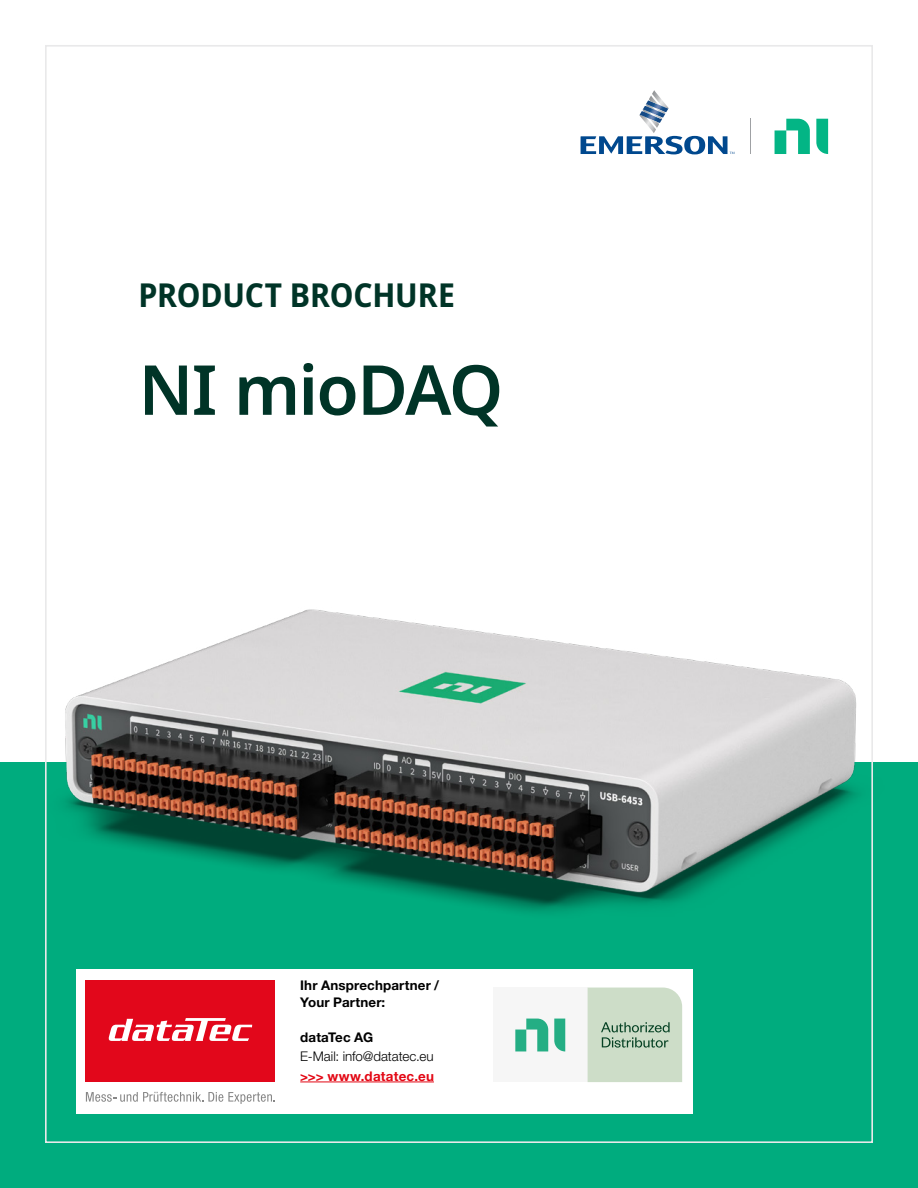
<style>
.page{position:relative;width:918px;height:1188px;background:#fff}
.page>*{position:absolute;margin:0;border:0;box-sizing:border-box;transform-origin:0 0}
.t1{font:600 69px "Noto Sans";letter-spacing:-.025em;color:#003427}
.t2{font:700 semi-condensed 33px "Noto Sans";letter-spacing:-.005em;color:#003427}
.t3{font:700 13.35px/16.6px "Helvetica Neue LT Pro";letter-spacing:.01em;color:#000}
.t4{font:300 13.35px "Helvetica Neue LT Pro";color:#000}
.t5{font:700 13.35px "Helvetica Neue LT Pro";letter-spacing:.015em;color:#e30613}
</style>
<div class="page">
<div style="left:0;top:762px;width:918px;height:426px;background:#00ac7e"></div>
<img style="left:65px;top:609px;width:794px;height:361px">
<svg style="left:775px;top:119px;width:53px;height:35px"></svg>
<svg style="left:581px;top:90px;width:153px;height:64px"></svg>
<hr style="left:751px;top:119px;width:1px;height:35px;background:#9fa1a4">
<div style="left:76px;top:970px;width:617px;height:144px;background:#fff"></div>
<hr style="left:300px;top:1082px;width:134px;height:1px;background:#e30613">
<div style="left:86px;top:980px;width:189px;height:102px;background:#e2071b"></div>
<svg style="left:86px;top:1092px;width:189px;height:12px"></svg>
<svg style="left:108px;top:1018px;width:144px;height:23px"></svg>
<div style="left:493px;top:988px;width:95px;height:94px;background:#f6f6f6"></div>
<svg style="left:515px;top:1019px;width:33px;height:32px"></svg>
<svg style="left:554px;top:1019px;width:11px;height:32px"></svg>
<svg style="left:588px;top:988px;width:94px;height:94px;background:#c3d5bf"></svg>
<h2 class="t2" style="left:139px;top:272px;width:318px">PRODUCT BROCHURE</h2>
<h1 class="t1" style="left:139px;top:341px;width:366px">NI mioDAQ</h1>
<p class="t3" style="left:300px;top:977px;width:141px">Ihr Ansprechpartner /<br>Your Partner:</p>
<p class="t3" style="left:300px;top:1028px;width:74px">dataTec AG</p>
<p class="t4" style="left:300px;top:1048px;width:135px">E-Mail: info@datatec.eu</p>
<p class="t5" style="left:300px;top:1068px;width:135px">&gt;&gt;&gt; www.datatec.eu</p>
</div>
